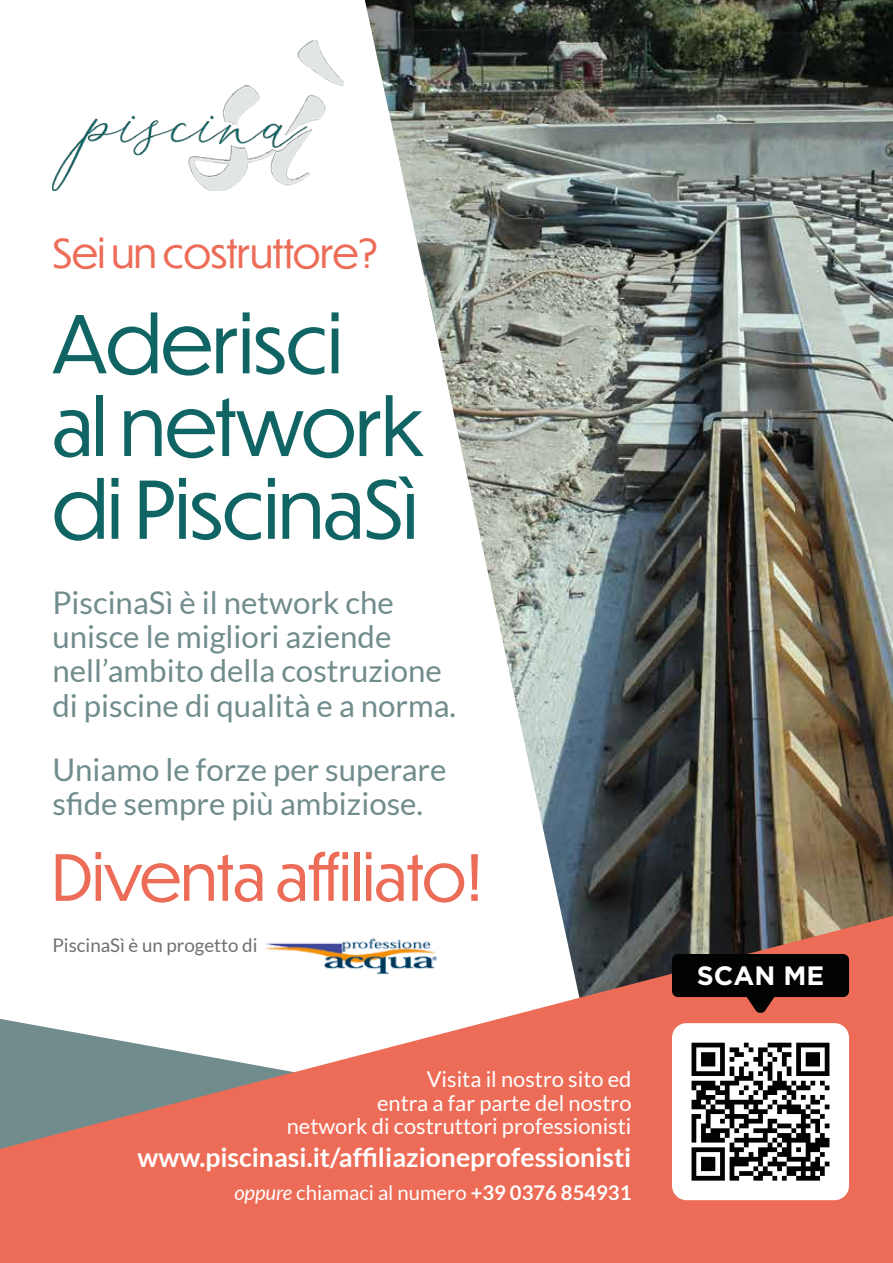
<style>
.page{position:relative;width:893px;height:1263px;background:#fff}
.page>*{position:absolute;margin:0;border:0;box-sizing:border-box;transform-origin:0 0}
.t1{font:78px/82.8px "Dunbar Tall";color:#106464}
.t2{font:62.4px "Dunbar Tall";color:#ed6c57}
.t3{font:39px "Dunbar Tall";color:#ed6c57}
.t4{font:31.2px/34.3px "Lato";color:#718c8c}
.t5{font:700 26.55px "Lato";color:#fff}
.t6{font:700 26.55px "Gotham";color:#fff}
.t7{font:21.9px/23.4px "Lato";color:#fff;text-align:right}
.t8{font:20.25px "Lato";color:#fff}
.t9{font:18.75px "Lato";color:#706f6f}
.s1{font-style:italic}
.s2{font-weight:700}
</style>
<div class="page">
<img style="left:365px;top:0;width:528px;height:916px">
<svg style="left:0;top:916px;width:893px;height:347px;fill:#ed6c57"></svg>
<img style="left:52px;top:40px;width:291px;height:150px">
<div style="left:672px;top:1023px;width:177px;height:177px;background:#fff;border-radius:14px"></div>
<svg style="left:691px;top:1043px;width:138px;height:137px"></svg>
<svg style="left:723px;top:997px;width:75px;height:16px"></svg>
<div style="left:672px;top:954px;width:177px;height:43px;background:#010202;border-radius:6px"></div>
<img style="left:263px;top:934px;width:177px;height:42px">
<p class="t3" style="left:52px;top:226px;width:328px">Sei un costruttore?</p>
<h1 class="t1" style="left:52px;top:300px;width:373px">Aderisci<br>al network di PiscinaSì</h1>
<p class="t4" style="left:52px;top:585px;width:405px">PiscinaSì è il network che unisce le migliori aziende nell’ambito della costruzione di piscine di qualità e a norma.</p>
<p class="t4" style="left:52px;top:752px;width:396px">Uniamo le forze per superare sfide sempre più ambiziose.</p>
<h2 class="t2" style="left:52px;top:833px;width:432px">Diventa affiliato!</h2>
<p class="t9" style="left:52px;top:935px;width:207px">PiscinaSì è un progetto di</p>
<p class="t7" style="left:287px;top:1067px;width:346px">Visita il nostro sito ed<br>entra a far parte del nostro<br>network di costruttori professionisti</p>
<p class="t5" style="left:137px;top:1142px;width:496px">www.piscinasi.it/affiliazioneprofessionisti</p>
<p class="t8" style="left:234px;top:1181px;width:399px"><span class="s1">oppure</span> chiamaci al numero <span class="s2">+39 0376 854931</span></p>
<p class="t6" style="left:697px;top:960px;width:129px">SCAN ME</p>
</div>
